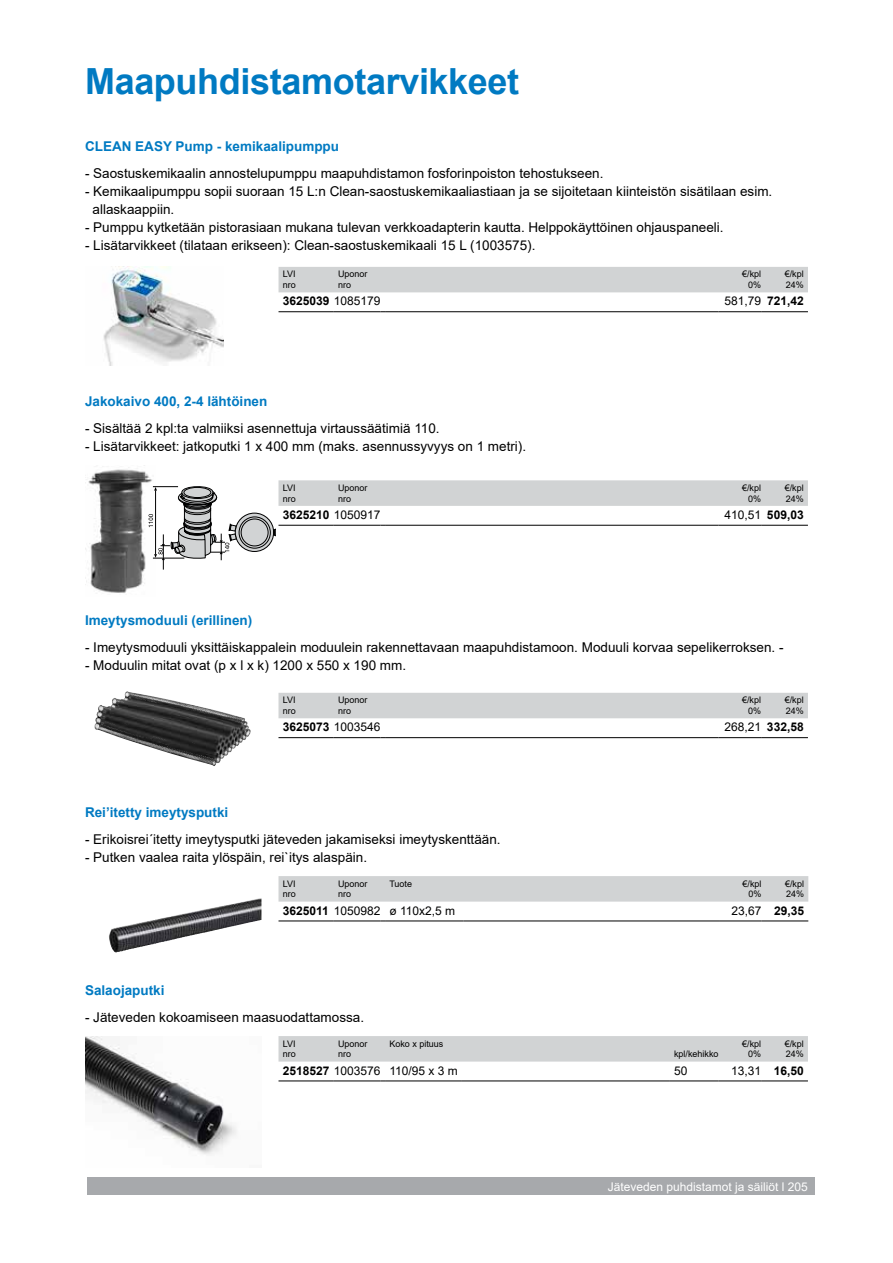
<style>
.page{position:relative;width:893px;height:1263px;background:#fff}
.page>*{position:absolute;margin:0;border:0;box-sizing:border-box;transform-origin:0 0}
.t1{font:700 36px "Arial";letter-spacing:-.01em;color:#007ac2}
.t2{font:13.5px/18px "Arial";color:#000}
.t3{font:700 13.5px "Arial";color:#007ac2}
.t4{font:12px "Arial";color:#000}
.t5{font:700 12px "Arial";color:#000}
.t6{font:12px "Arial";color:#fff}
.t7{font:9px/10.8px "Arial";color:#000}
.s1{font-weight:400}
.s2{font-weight:700}
</style>
<div class="page">
<img style="left:103px;top:267px;width:121px;height:98px">
<div style="left:279px;top:267px;width:529px;height:25px;background:#d1d3d4"></div>
<hr style="left:279px;top:311px;width:55px;height:1px;background:#000">
<hr style="left:334px;top:311px;width:47px;height:1px;background:#000">
<hr style="left:385px;top:311px;width:334px;height:1px;background:#000">
<hr style="left:719px;top:311px;width:42px;height:1px;background:#000">
<hr style="left:761px;top:311px;width:47px;height:1px;background:#000">
<img style="left:85px;top:465px;width:67px;height:128px">
<img style="left:111px;top:691px;width:16px;height:15px">
<img style="left:109px;top:898px;width:151px;height:55px">
<img style="left:85px;top:1036px;width:152px;height:119px">
<div style="left:278px;top:693px;width:530px;height:25px;background:#d1d3d4"></div>
<hr style="left:278px;top:737px;width:56px;height:1px;background:#000">
<hr style="left:334px;top:737px;width:47px;height:1px;background:#000">
<hr style="left:385px;top:737px;width:334px;height:1px;background:#000">
<hr style="left:719px;top:737px;width:42px;height:1px;background:#000">
<hr style="left:761px;top:737px;width:47px;height:1px;background:#000">
<div style="left:278px;top:876px;width:530px;height:26px;background:#d1d3d4"></div>
<hr style="left:278px;top:921px;width:56px;height:1px;background:#000">
<hr style="left:334px;top:921px;width:47px;height:1px;background:#000">
<hr style="left:385px;top:921px;width:78px;height:1px;background:#000">
<hr style="left:463px;top:921px;width:256px;height:1px;background:#000">
<hr style="left:719px;top:921px;width:42px;height:1px;background:#000">
<hr style="left:761px;top:921px;width:47px;height:1px;background:#000">
<div style="left:278px;top:1036px;width:530px;height:25px;background:#d1d3d4"></div>
<hr style="left:278px;top:1081px;width:56px;height:1px;background:#000">
<hr style="left:334px;top:1081px;width:47px;height:1px;background:#000">
<hr style="left:385px;top:1081px;width:76px;height:1px;background:#000">
<hr style="left:461px;top:1081px;width:209px;height:1px;background:#000">
<hr style="left:670px;top:1081px;width:49px;height:1px;background:#000">
<hr style="left:719px;top:1081px;width:42px;height:1px;background:#000">
<hr style="left:761px;top:1081px;width:47px;height:1px;background:#000">
<svg style="left:149px;top:480px;width:659px;height:90px"></svg>
<div style="left:88px;top:1178px;width:727px;height:17px;background:#a7a9ac"></div>
<h1 class="t1" style="left:85px;top:56px;width:436px">Maapuhdistamotarvikkeet</h1>
<p class="t3" style="left:85px;top:136px;width:256px">CLEAN EASY Pump - kemikaalipumppu</p>
<p class="t2" style="left:85px;top:164px;width:520px">- Saostuskemikaalin annostelupumppu maapuhdistamon fosforinpoiston tehostukseen.</p>
<p class="t2" style="left:93px;top:182px;width:681px;text-indent:-8px">- Kemikaalipumppu sopii suoraan 15 L:n Clean-saostuskemikaaliastiaan ja se sijoitetaan kiinteistön sisätilaan esim. allaskaappiin.</p>
<p class="t2" style="left:85px;top:218px;width:640px">- Pumppu kytketään pistorasiaan mukana tulevan verkkoadapterin kautta. Helppokäyttöinen ohjauspaneeli.</p>
<p class="t2" style="left:85px;top:236px;width:452px">- Lisätarvikkeet (tilataan erikseen): Clean-saostuskemikaali 15 L (1003575).</p>
<p class="t7" style="left:283px;top:269px;width:15px">LVI nro</p>
<p class="t7" style="left:338px;top:269px;width:31px">Uponor nro</p>
<p class="t7" style="left:742px;top:269px;width:21px;text-align:right">€/kpl<br>0%</p>
<p class="t7" style="left:785px;top:269px;width:21px">€/kpl<br>24%</p>
<p class="t5" style="left:283px;top:293px;width:99px">3625039 <span class="s1">1085179</span></p>
<p class="t4" style="left:724px;top:293px;width:81px">581,79 <span class="s2">721,42</span></p>
<p class="t3" style="left:85px;top:392px;width:184px">Jakokaivo 400, 2-4 lähtöinen</p>
<p class="t2" style="left:85px;top:419px;width:356px">- Sisältää 2 kpl:ta valmiiksi asennettuja virtaussäätimiä 110.</p>
<p class="t2" style="left:85px;top:437px;width:443px">- Lisätarvikkeet: jatkoputki 1 x 400 mm (maks. asennussyvyys on 1 metri).</p>
<p class="t7" style="left:283px;top:482px;width:15px">LVI nro</p>
<p class="t7" style="left:338px;top:482px;width:31px">Uponor nro</p>
<p class="t7" style="left:742px;top:482px;width:21px;text-align:right">€/kpl<br>0%</p>
<p class="t7" style="left:785px;top:482px;width:21px">€/kpl<br>24%</p>
<p class="t5" style="left:283px;top:506px;width:99px">3625210 <span class="s1">1050917</span></p>
<p class="t4" style="left:724px;top:506px;width:81px">410,51 <span class="s2">509,03</span></p>
<p class="t3" style="left:85px;top:610px;width:169px">Imeytysmoduuli (erillinen)</p>
<p class="t2" style="left:85px;top:638px;width:700px">- Imeytysmoduuli yksittäiskappalein moduulein rakennettavaan maapuhdistamoon. Moduuli korvaa sepelikerroksen. -</p>
<p class="t2" style="left:85px;top:656px;width:323px">- Moduulin mitat ovat (p x l x k) 1200 x 550 x 190 mm.</p>
<p class="t3" style="left:85px;top:802px;width:145px">Rei’itetty imeytysputki</p>
<p class="t7" style="left:283px;top:695px;width:15px">LVI nro</p>
<p class="t7" style="left:338px;top:695px;width:31px">Uponor nro</p>
<p class="t7" style="left:742px;top:695px;width:21px;text-align:right">€/kpl<br>0%</p>
<p class="t7" style="left:785px;top:695px;width:21px">€/kpl<br>24%</p>
<p class="t5" style="left:283px;top:719px;width:99px">3625073 <span class="s1">1003546</span></p>
<p class="t4" style="left:724px;top:719px;width:81px">268,21 <span class="s2">332,58</span></p>
<p class="t2" style="left:85px;top:830px;width:417px">- Erikoisrei´itetty imeytysputki jäteveden jakamiseksi imeytyskenttään.</p>
<p class="t2" style="left:85px;top:848px;width:284px">- Putken vaalea raita ylöspäin, rei`itys alaspäin.</p>
<p class="t3" style="left:85px;top:980px;width:81px">Salaojaputki</p>
<p class="t7" style="left:283px;top:878px;width:15px">LVI nro</p>
<p class="t7" style="left:338px;top:878px;width:31px">Uponor nro</p>
<p class="t7" style="left:389px;top:878px;width:24px">Tuote</p>
<p class="t7" style="left:742px;top:878px;width:21px;text-align:right">€/kpl<br>0%</p>
<p class="t7" style="left:785px;top:878px;width:21px">€/kpl<br>24%</p>
<p class="t4" style="left:283px;top:902px;width:174px"><span class="s2">3625011</span> 1050982 ø 110x2,5 m</p>
<p class="t4" style="left:731px;top:902px;width:74px">23,67 <span class="s2">29,35</span></p>
<p class="t2" style="left:85px;top:1008px;width:281px">- Jäteveden kokoamiseen maasuodattamossa.</p>
<p class="t7" style="left:283px;top:1038px;width:15px">LVI nro</p>
<p class="t7" style="left:338px;top:1038px;width:31px">Uponor nro</p>
<p class="t7" style="left:389px;top:1038px;width:56px">Koko x pituus</p>
<p class="t7" style="left:674px;top:1049px;width:46px">kpl/kehikko</p>
<p class="t7" style="left:742px;top:1038px;width:21px;text-align:right">€/kpl<br>0%</p>
<p class="t7" style="left:785px;top:1038px;width:21px">€/kpl<br>24%</p>
<p class="t4" style="left:283px;top:1062px;width:177px"><span class="s2">2518527</span> 1003576 110/95 x 3 m</p>
<p class="t4" style="left:674px;top:1062px;width:15px">50</p>
<p class="t4" style="left:731px;top:1062px;width:74px">13,31 <span class="s2">16,50</span></p>
<p class="t6" style="left:608px;top:1178px;width:202px">Jäteveden puhdistamot ja säiliöt l 205</p>
</div>
